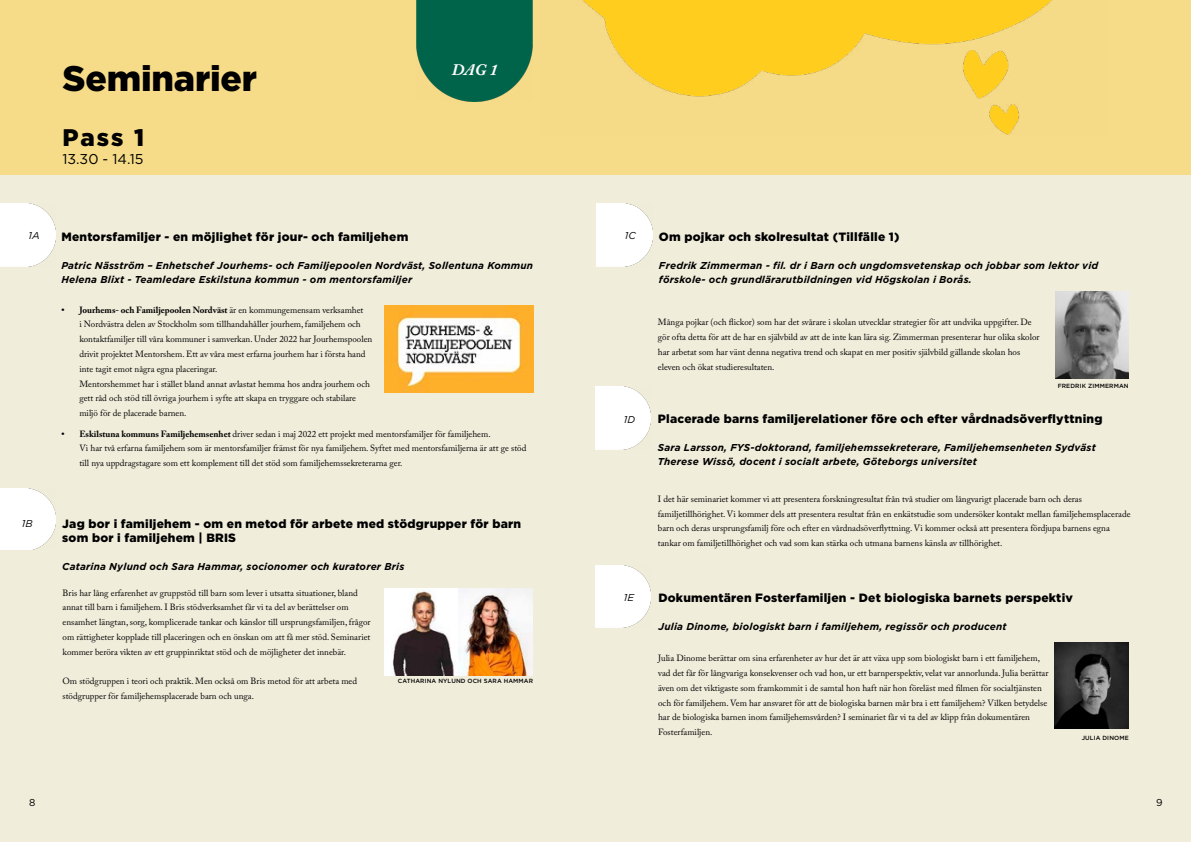
<style>
.page{position:relative;width:1191px;height:842px;background:#f0eddb}
.page>*{position:absolute;margin:0;border:0;box-sizing:border-box;transform-origin:0 0}
.t1{font:900 35.5px "Gotham";letter-spacing:-.005em;color:#000}
.t2{font:900 24px "Gotham";color:#000}
.t3{font:italic 700 16px "Adobe Caslon Pro";color:#fff}
.t4{font:14.2px "Gotham";color:#000}
.t5{font:900 12px/14px "Gotham";letter-spacing:.02em;color:#000}
.t6{font:italic 700 10px/14px "Gotham";letter-spacing:.02em;color:#000}
.t7{font:italic 10px "Gotham";color:#000}
.t8{font:10px "Gotham";color:#000}
.t9{font:9px/14.8px "Adobe Caslon Pro";color:#000}
.t10{font:500 6px "Gotham";letter-spacing:.02em;color:#000}
.s1{font-weight:700}
</style>
<div class="page">
<div style="left:0;top:0;width:1191px;height:174px;background:#f6dc88"></div>
<img style="left:385px;top:306px;width:148px;height:87px">
<img style="left:385px;top:588px;width:148px;height:87px">
<img style="left:1055px;top:292px;width:73px;height:86px">
<img style="left:1054px;top:642px;width:74px;height:87px">
<img style="left:416px;top:0;width:117px;height:101px">
<img style="left:0;top:204px;width:56px;height:62px">
<img style="left:0;top:488px;width:55px;height:62px">
<img style="left:596px;top:204px;width:56px;height:62px">
<img style="left:595px;top:387px;width:56px;height:62px">
<img style="left:595px;top:565px;width:56px;height:62px">
<img style="left:582px;top:0;width:470px;height:134px">
<h1 class="t1" style="left:62px;top:54px;width:196px">Seminarier</h1>
<h2 class="t2" style="left:62px;top:121px;width:83px">Pass 1</h2>
<h3 class="t4" style="left:62px;top:150px;width:83px">13.30 - 14.15</h3>
<h3 class="t3" style="left:452px;top:60px;width:47px">DAG 1</h3>
<p class="t7" style="left:29px;top:230px;width:13px">1A</p>
<p class="t7" style="left:22px;top:517px;width:12px">1B</p>
<h3 class="t5" style="left:61px;top:230px;width:348px">Mentorsfamiljer - en möjlighet för jour- och familjehem</h3>
<p class="t6" style="left:61px;top:258px;width:473px">Patric Näsström – Enhetschef Jourhems- och Familjepoolen Nordväst, Sollentuna Kommun<br>Helena Blixt - Teamledare Eskilstuna kommun - om mentorsfamiljer</p>
<p class="t9" style="left:79px;top:302px;width:294px;text-indent:-18px"><span class="s1">• Jourhems- och Familjepoolen Nordväst</span> är en kommungemensam verksamhet<br>i Nordvästra delen av Stockholm som tillhandahåller jourhem, familjehem och kontaktfamiljer till våra kommuner i samverkan. Under 2022 har Jourhemspoolen drivit projektet Mentorshem. Ett av våra mest erfarna jourhem har i första hand inte tagit emot några egna placeringar.<br>Mentorshemmet har i stället bland annat avlastat hemma hos andra jourhem och gett råd och stöd till övriga jourhem i syfte att skapa en tryggare och stabilare miljö för de placerade barnen.</p>
<p class="t9" style="left:79px;top:426px;width:448px;text-indent:-18px"><span class="s1">• Eskilstuna kommuns Familjehemsenhet</span> driver sedan i maj 2022 ett projekt med mentorsfamiljer för familjehem.<br>Vi har två erfarna familjehem som är mentorsfamiljer främst för nya familjehem. Syftet med mentorsfamiljerna är att ge stöd till nya uppdragstagare som ett komplement till det stöd som familjehemssekreterarna ger.</p>
<h3 class="t5" style="left:62px;top:517px;width:460px">Jag bor i familjehem - om en metod för arbete med stödgrupper för barn som bor i familjehem | BRIS</h3>
<p class="t6" style="left:62px;top:560px;width:344px">Catarina Nylund och Sara Hammar, socionomer och kuratorer Bris</p>
<p class="t9" style="left:63px;top:585px;width:309px">Bris har lång erfarenhet av gruppstöd till barn som lever i utsatta situationer, bland annat till barn i familjehem. I Bris stödverksamhet får vi ta del av berättelser om ensamhet längtan, sorg, komplicerade tankar och känslor till ursprungsfamiljen, frågor om rättigheter kopplade till placeringen och en önskan om att få mer stöd. Seminariet kommer beröra vikten av ett gruppinriktat stöd och de möjligheter det innebär.</p>
<p class="t9" style="left:63px;top:674px;width:296px">Om stödgruppen i teori och praktik. Men också om Bris metod för att arbeta med stödgrupper för familjehemsplacerade barn och unga.</p>
<p class="t10" style="left:398px;top:677px;width:137px">CATHARINA NYLUND OCH SARA HAMMAR</p>
<p class="t7" style="left:625px;top:230px;width:12px">1C</p>
<h3 class="t5" style="left:659px;top:229px;width:242px">Om pojkar och skolresultat (Tillfälle 1)</h3>
<p class="t6" style="left:659px;top:258px;width:441px">Fredrik Zimmerman - fil. dr i Barn och ungdomsvetenskap och jobbar som lektor vid förskole- och grundlärarutbildningen vid Högskolan i Borås.</p>
<p class="t9" style="left:658px;top:315px;width:383px">Många pojkar (och flickor) som har det svårare i skolan utvecklar strategier för att undvika uppgifter. De gör ofta detta för att de har en självbild av att de inte kan lära sig. Zimmerman presenterar hur olika skolor har arbetat som har vänt denna negativa trend och skapat en mer positiv självbild gällande skolan hos eleven och ökat studieresultaten.</p>
<p class="t10" style="left:1057px;top:382px;width:72px">FREDRIK ZIMMERMAN</p>
<p class="t7" style="left:624px;top:413px;width:13px">1D</p>
<h3 class="t5" style="left:658px;top:412px;width:446px">Placerade barns familjerelationer före och efter vårdnadsöverflyttning</h3>
<p class="t6" style="left:658px;top:441px;width:439px">Sara Larsson, FYS-doktorand, familjehemssekreterare, Familjehemsenheten Sydväst<br>Therese Wissö, docent i socialt arbete, Göteborgs universitet</p>
<p class="t9" style="left:658px;top:491px;width:474px">I det här seminariet kommer vi att presentera forskningresultat från två studier om långvarigt placerade barn och deras familjetillhörighet. Vi kommer dels att presentera resultat från en enkätstudie som undersöker kontakt mellan familjehemsplacerade barn och deras ursprungsfamilj före och efter en vårdnadsöverflyttning. Vi kommer också att presentera fördjupa barnens egna tankar om familjetillhörighet och vad som kan stärka och utmana barnens känsla av tillhörighet.</p>
<p class="t7" style="left:624px;top:591px;width:12px">1E</p>
<h3 class="t5" style="left:658px;top:590px;width:416px">Dokumentären Fosterfamiljen - Det biologiska barnets perspektiv</h3>
<p class="t6" style="left:658px;top:619px;width:350px">Julia Dinome, biologiskt barn i familjehem, regissör och producent</p>
<p class="t9" style="left:658px;top:651px;width:392px">Julia Dinome berättar om sina erfarenheter av hur det är att växa upp som biologiskt barn i ett familjehem, vad det får för långvariga konsekvenser och vad hon, ur ett barnperspektiv, velat var annorlunda. Julia berättar även om det viktigaste som framkommit i de samtal hon haft när hon föreläst med filmen för socialtjänsten och för familjehem. Vem har ansvaret för att de biologiska barnen mår bra i ett familjehem? Vilken betydelse har de biologiska barnen inom familjehemsvården? I seminariet får vi ta del av klipp från dokumentären Fosterfamiljen.</p>
<p class="t10" style="left:1081px;top:734px;width:48px">JULIA DINOME</p>
<p class="t8" style="left:29px;top:796px;width:8px">8</p>
<p class="t8" style="left:1156px;top:796px;width:8px">9</p>
</div>
